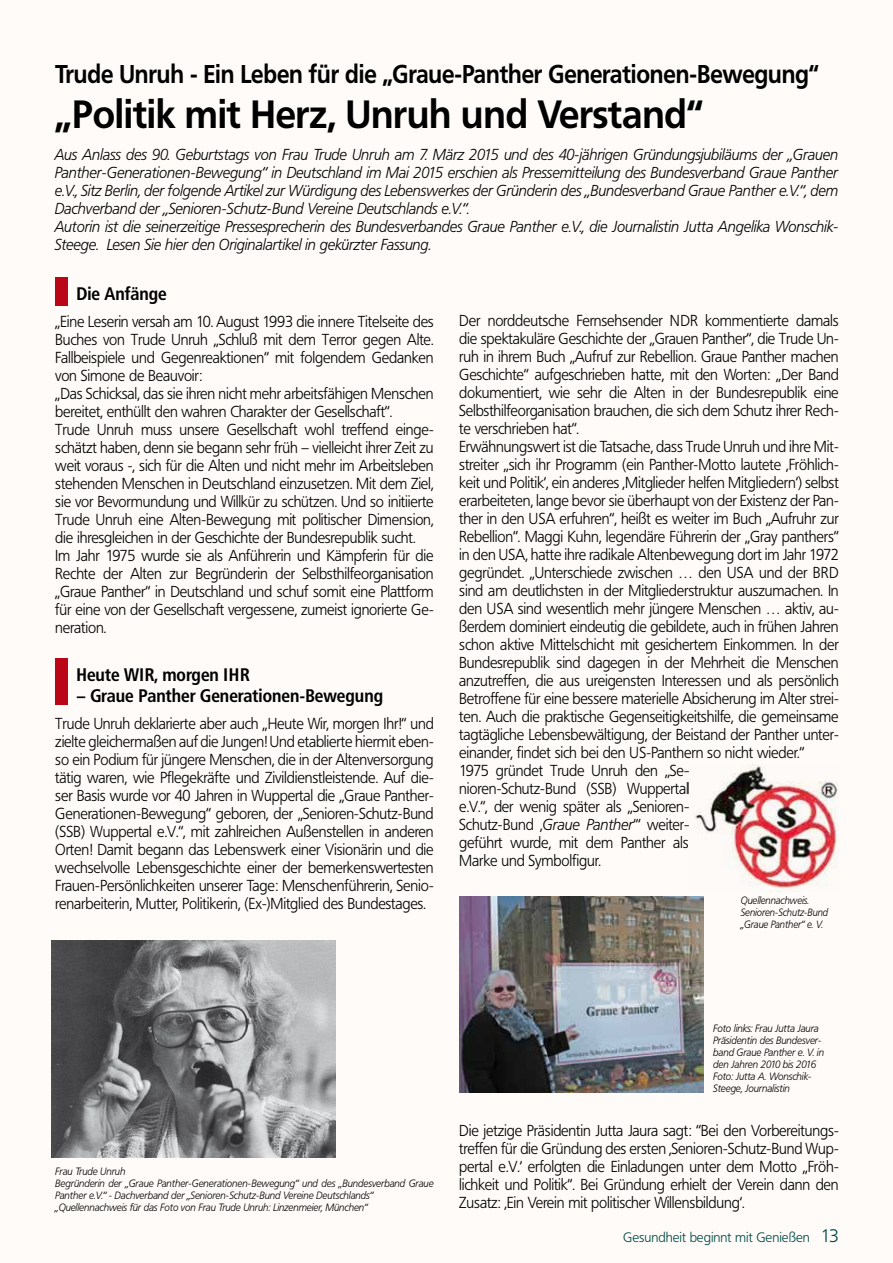
<style>
.page{position:relative;width:893px;height:1263px;background:#fefbf8}
.page>*{position:absolute;margin:0;border:0;box-sizing:border-box;transform-origin:0 0}
.t1{font:700 39px "Frutiger BQ";letter-spacing:-.005em;color:#000;scale:.95 1}
.t2{font:700 25.5px "Frutiger BQ";letter-spacing:-.005em;color:#000;scale:.89 1}
.t3{font:700 18px "Frutiger Condensed BQ";color:#000}
.t4{font:300 15.75px/18px "Frutiger BQ";letter-spacing:-.01em;color:#000;scale:.95 1}
.t5{font:italic 300 15.75px/18px "Frutiger BQ";letter-spacing:-.01em;color:#000;scale:.95 1}
.t6{font:300 13.5px "Frutiger BQ";color:#004a44}
.t7{font:italic 300 10.5px/12px "Frutiger BQ";letter-spacing:-.01em;color:#000;scale:.95 1}
.t8{font:italic 300 10.5px/12px "Frutiger BQ";letter-spacing:-.01em;color:#000;scale:.92 1}
.s1{font-style:italic}
.s2{font-size:18px}
</style>
<div class="page">
<div style="left:55px;top:277px;width:13px;height:29px;background:#bb0618"></div>
<div style="left:55px;top:658px;width:13px;height:47px;background:#bb0618"></div>
<img style="left:52px;top:940px;width:284px;height:217px">
<img style="left:695px;top:764px;width:144px;height:126px">
<img style="left:459px;top:897px;width:244px;height:195px">
<h2 class="t2" style="left:55px;top:58px;width:859px">Trude Unruh - Ein Leben für die „Graue-Panther Generationen-Bewegung“</h2>
<h1 class="t1" style="left:55px;top:91px;width:683px">„Politik mit Herz, Unruh und Verstand“</h1>
<p class="t5" style="left:55px;top:146px;width:826px">Aus Anlass des 90. Geburtstags von Frau Trude Unruh am 7. März 2015 und des 40-jährigen Gründungsjubiläums der „Grauen Panther-Generationen-Bewegung“ in Deutschland im Mai 2015 erschien als Pressemitteilung des Bundesverband Graue Panther e.V., Sitz Berlin, der folgende Artikel zur Würdigung des Lebenswerkes der Gründerin des „Bundesverband Graue Panther e.V.“, dem Dachverband der „Senioren-Schutz-Bund Vereine Deutschlands e.V.“.<br>Autorin ist die seinerzeitige Pressesprecherin des Bundesverbandes Graue Panther e.V., die Journalistin Jutta Angelika Wonschik-Steege. Lesen Sie hier den Originalartikel in gekürzter Fassung.</p>
<p class="t3" style="left:77px;top:283px;width:92px">Die Anfänge</p>
<p class="t4" style="left:55px;top:312px;width:400px">„Eine Leserin versah am 10. August 1993 die innere Titelseite des Buches von Trude Unruh „Schluß mit dem Terror gegen Alte.<br>Fallbeispiele und Gegenreaktionen“ mit folgendem Gedanken von Simone de Beauvoir:<br>„Das Schicksal, das sie ihren nicht mehr arbeitsfähigen Menschen bereitet, enthüllt den wahren Charakter der Gesellschaft“.<br>Trude Unruh muss unsere Gesellschaft wohl treffend einge&shy;schätzt haben, denn sie begann sehr früh – vielleicht ihrer Zeit zu weit voraus -, sich für die Alten und nicht mehr im Arbeitsleben stehenden Menschen in Deutschland einzusetzen. Mit dem Ziel, sie vor Bevormundung und Willkür zu schützen. Und so initiierte Trude Unruh eine Alten-Bewegung mit politischer Dimension, die ihresgleichen in der Geschichte der Bundesrepublik sucht.<br>Im Jahr 1975 wurde sie als Anführerin und Kämpferin für die Rechte der Alten zur Begründerin der Selbsthilfeorganisation „Graue Panther“ in Deutschland und schuf somit eine Plattform für eine von der Gesellschaft vergessene, zumeist ignorierte Ge&shy;neration.</p>
<p class="t3" style="left:77px;top:663px;width:175px">Heute WIR, morgen IHR</p>
<p class="t3" style="left:77px;top:685px;width:308px">– Graue Panther Generationen-Bewegung</p>
<p class="t4" style="left:55px;top:715px;width:400px;text-align:justify">Trude Unruh deklarierte aber auch „Heute Wir, morgen Ihr!“ und zielte gleichermaßen auf die Jungen! Und etablierte hiermit eben&shy;so ein Podium für jüngere Menschen, die in der Altenversorgung tätig waren, wie Pflegekräfte und Zivildienstleistende. Auf die&shy;ser Basis wurde vor 40 Jahren in Wuppertal die „Graue Panther-Generationen-Bewegung“ geboren, der „Senioren-Schutz-Bund (SSB) Wuppertal e.V.“, mit zahlreichen Außenstellen in anderen Orten! Damit begann das Lebenswerk einer Visionärin und die wechselvolle Lebensgeschichte einer der bemerkenswertesten Frauen-Persönlichkeiten unserer Tage: Menschenführerin, Senio&shy;renarbeiterin, Mutter, Politikerin, (Ex-)Mitglied des Bundestages.</p>
<p class="t4" style="left:459px;top:312px;width:401px">Der norddeutsche Fernsehsender NDR kommentierte damals die spektakuläre Geschichte der „Grauen Panther“, die Trude Un&shy;ruh in ihrem Buch „Aufruf zur Rebellion. Graue Panther machen Geschichte“ aufgeschrieben hatte, mit den Worten: „Der Band dokumentiert, wie sehr die Alten in der Bundesrepublik eine Selbsthilfeorganisation brauchen, die sich dem Schutz ihrer Rech&shy;te verschrieben hat“.<br>Erwähnungswert ist die Tatsache, dass Trude Unruh und ihre Mit&shy;streiter „sich ihr Programm (ein Panther-Motto lautete ‚Fröhlich&shy;keit und Politik‘, ein anderes ‚Mitglieder helfen Mitgliedern‘) selbst erarbeiteten, lange bevor sie überhaupt von der Existenz der Pan&shy;ther in den USA erfuhren“, heißt es weiter im Buch „Aufruhr zur Rebellion“. Maggi Kuhn, legendäre Führerin der „Gray panthers“ in den USA, hatte ihre radikale Altenbewegung dort im Jahr 1972 gegründet. „Unterschiede zwischen … den USA und der BRD sind am deutlichsten in der Mitgliederstruktur auszumachen. In den USA sind wesentlich mehr jüngere Menschen … aktiv, au&shy;ßerdem dominiert eindeutig die gebildete, auch in frühen Jahren schon aktive Mittelschicht mit gesichertem Einkommen. In der Bundesrepublik sind dagegen in der Mehrheit die Menschen anzutreffen, die aus ureigensten Interessen und als persönlich Betroffene für eine bessere materielle Absicherung im Alter strei&shy;ten. Auch die praktische Gegenseitigkeitshilfe, die gemeinsame tagtägliche Lebensbewältigung, der Beistand der Panther unter&shy;einander, findet sich bei den US-Panthern so nicht wieder.“<br>1975 gründet Trude Unruh den „Se-<br>nioren-Schutz-Bund (SSB) Wuppertal<br>e.V.“, der wenig später als „Senioren-<br>Schutz-Bund ‚<span class="s1">Graue Panther</span>‘“ weiter-<br>geführt wurde, mit dem Panther als<br>Marke und Symbolfigur.</p>
<p class="t8" style="left:741px;top:895px;width:96px">Quellennachweis.<br>Senioren-Schutz-Bund „Graue Panther“ e. V.</p>
<p class="t7" style="left:55px;top:1165px;width:400px">Frau Trude Unruh<br>Begründerin der „Graue Panther-Generationen-Bewegung“ und des „Bundesverband Graue Panther e.V.“ - Dachverband der „Senioren-Schutz-Bund Vereine Deutschlands“ „Quellennachweis für das Foto von Frau Trude Unruh: Linzenmeier, München“</p>
<p class="t7" style="left:713px;top:1022px;width:118px">Foto links: Frau Jutta Jaura<br>Präsidentin des Bundesver&shy;band Graue Panther e. V. in den Jahren 2010 bis 2016<br>Foto: Jutta A. Wonschik-<br>Steege, Journalistin</p>
<p class="t4" style="left:459px;top:1122px;width:401px;text-align:justify">Die jetzige Präsidentin Jutta Jaura sagt: “Bei den Vorbereitungs&shy;treffen für die Gründung des ersten ‚Senioren-Schutz-Bund Wup&shy;pertal e.V.‘ erfolgten die Einladungen unter dem Motto „Fröh&shy;lichkeit und Politik“. Bei Gründung erhielt der Verein dann den Zusatz: ‚Ein Verein mit politischer Willensbildung‘.</p>
<p class="t6" style="left:623px;top:1230px;width:217px">Gesundheit beginnt mit Genießen <span class="s2">13</span></p>
</div>
